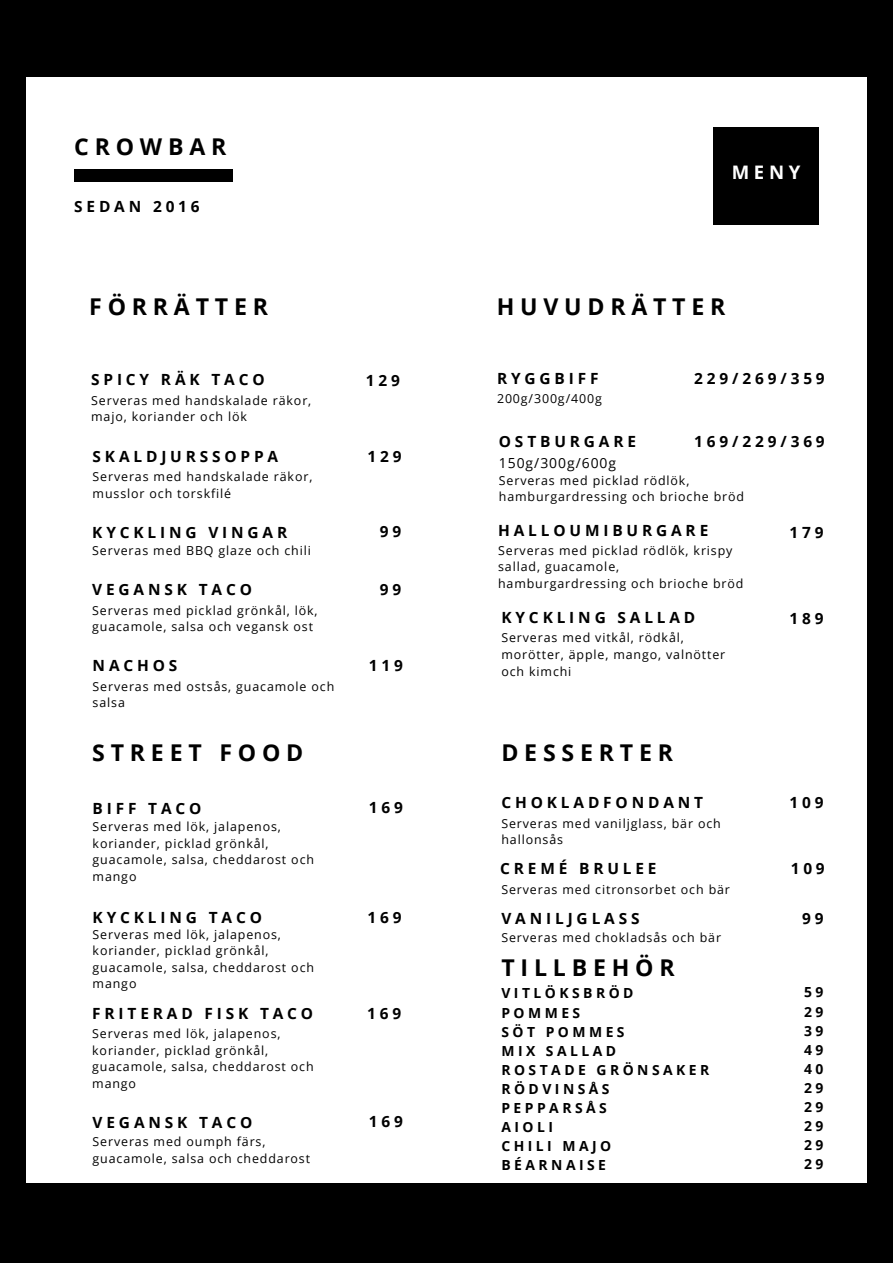
<style>
.page{position:relative;width:893px;height:1264px;background:#fff}
.page>*{position:absolute;margin:0;border:0;box-sizing:border-box;transform-origin:0 0}
.t1{font:700 23.1px "Open Sans";letter-spacing:.25em;color:#000}
.t2{font:700 18.6px "Open Sans";color:#fff}
.t3{font:700 15.45px "Open Sans";letter-spacing:.25em;color:#000}
.t4{font:700 13.95px/19px "Open Sans";letter-spacing:.25em;color:#000}
.t5{font:13.95px "Open Sans";letter-spacing:.07em;color:#000}
.t6{font:12.45px/16.5px "Open Sans";letter-spacing:.07em;color:#000}
</style>
<div class="page">
<div style="left:0;top:0;width:892px;height:1262px;background:#000"></div>
<div style="left:26px;top:77px;width:840px;height:1105px;background:#fff"></div>
<div style="left:713px;top:127px;width:105px;height:98px;background:#000"></div>
<div style="left:74px;top:170px;width:159px;height:12px;background:#000"></div>
<h1 class="t1" style="left:74px;top:130px;width:154px">CROWBAR</h1>
<p class="t3" style="left:74px;top:195px;width:127px">SEDAN 2016</p>
<h2 class="t2" style="left:731px;top:159px;width:70px">MENY</h2>
<h1 class="t1" style="left:89px;top:291px;width:180px">FÖRRÄTTER</h1>
<h1 class="t1" style="left:496px;top:291px;width:230px">HUVUDRÄTTER</h1>
<p class="t3" style="left:91px;top:369px;width:175px">SPICY RÄK TACO</p>
<p class="t6" style="left:91px;top:391px;width:222px">Serveras med handskalade räkor, majo, koriander och lök</p>
<p class="t3" style="left:93px;top:445px;width:187px">SKALDJURSSOPPA</p>
<p class="t6" style="left:93px;top:468px;width:221px">Serveras med handskalade räkor, musslor och torskfilé</p>
<p class="t3" style="left:92px;top:521px;width:196px">KYCKLING VINGAR</p>
<p class="t6" style="left:92px;top:541px;width:220px">Serveras med BBQ glaze och chili</p>
<p class="t3" style="left:92px;top:578px;width:161px">VEGANSK TACO</p>
<p class="t6" style="left:92px;top:601px;width:227px">Serveras med picklad grönkål, lök, guacamole, salsa och vegansk ost</p>
<p class="t3" style="left:366px;top:369px;width:36px">129</p>
<p class="t3" style="left:367px;top:446px;width:36px">129</p>
<p class="t3" style="left:379px;top:520px;width:23px">9 9</p>
<p class="t3" style="left:379px;top:578px;width:23px">9 9</p>
<p class="t3" style="left:93px;top:654px;width:86px">NACHOS</p>
<p class="t3" style="left:369px;top:654px;width:36px">119</p>
<p class="t6" style="left:93px;top:677px;width:243px">Serveras med ostsås, guacamole och salsa</p>
<p class="t3" style="left:497px;top:368px;width:103px">RYGGBIFF</p>
<p class="t6" style="left:497px;top:390px;width:106px">200g/300g/400g</p>
<p class="t3" style="left:694px;top:368px;width:132px">229/269/359</p>
<p class="t3" style="left:499px;top:431px;width:139px">OSTBURGARE</p>
<p class="t5" style="left:499px;top:453px;width:119px">150g/300g/600g</p>
<p class="t6" style="left:499px;top:471px;width:247px">Serveras med picklad rödlök, hamburgardressing och brioche bröd</p>
<p class="t3" style="left:694px;top:431px;width:132px">169/229/369</p>
<p class="t3" style="left:498px;top:519px;width:212px">HALLOUMIBURGARE</p>
<p class="t6" style="left:498px;top:541px;width:247px">Serveras med picklad rödlök, krispy sallad, guacamole, hamburgardressing och brioche bröd</p>
<p class="t3" style="left:501px;top:606px;width:195px">KYCKLING SALLAD</p>
<p class="t6" style="left:501px;top:629px;width:225px">Serveras med vitkål, rödkål, morötter, äpple, mango, valnötter och kimchi</p>
<p class="t3" style="left:789px;top:521px;width:36px">179</p>
<p class="t3" style="left:789px;top:607px;width:36px">189</p>
<h1 class="t1" style="left:92px;top:736px;width:212px">STREET FOOD</h1>
<h1 class="t1" style="left:501px;top:736px;width:173px">DESSERTER</h1>
<p class="t3" style="left:93px;top:797px;width:110px">BIFF TACO</p>
<p class="t6" style="left:93px;top:818px;width:223px">Serveras med lök, jalapenos, koriander, picklad grönkål, guacamole, salsa, cheddarost och mango</p>
<p class="t3" style="left:369px;top:796px;width:36px">169</p>
<p class="t3" style="left:93px;top:906px;width:171px">KYCKLING TACO</p>
<p class="t3" style="left:367px;top:906px;width:36px">169</p>
<p class="t6" style="left:93px;top:925px;width:223px">Serveras med lök, jalapenos, koriander, picklad grönkål, guacamole, salsa, cheddarost och mango</p>
<p class="t3" style="left:92px;top:1002px;width:222px">FRITERAD FISK TACO</p>
<p class="t6" style="left:92px;top:1025px;width:223px">Serveras med lök, jalapenos, koriander, picklad grönkål, guacamole, salsa, cheddarost och mango</p>
<p class="t3" style="left:367px;top:1002px;width:36px">169</p>
<p class="t3" style="left:93px;top:1110px;width:161px">VEGANSK TACO</p>
<p class="t3" style="left:369px;top:1110px;width:36px">169</p>
<p class="t6" style="left:93px;top:1133px;width:219px">Serveras med oumph färs, guacamole, salsa och cheddarost</p>
<p class="t3" style="left:501px;top:791px;width:203px">CHOKLADFONDANT</p>
<p class="t6" style="left:501px;top:814px;width:221px">Serveras med vaniljglass, bär och hallonsås</p>
<p class="t3" style="left:500px;top:857px;width:158px">CREMÉ BRULEE</p>
<p class="t6" style="left:501px;top:880px;width:230px">Serveras med citronsorbet och bär</p>
<p class="t3" style="left:501px;top:907px;width:140px">VANILJGLASS</p>
<p class="t6" style="left:501px;top:929px;width:221px">Serveras med chokladsås och bär</p>
<h1 class="t1" style="left:501px;top:950px;width:175px">TILLBEHÖR</h1>
<p class="t4" style="left:501px;top:983px;width:209px">VITLÖKSBRÖD<br>POMMES<br>SÖT POMMES<br>MIX SALLAD<br>ROSTADE GRÖNSAKER<br>RÖDVINSÅS<br>PEPPARSÅS<br>AIOLI<br>CHILI MAJO<br>BÉARNAISE</p>
<p class="t3" style="left:789px;top:791px;width:36px">109</p>
<p class="t3" style="left:790px;top:857px;width:36px">109</p>
<p class="t3" style="left:802px;top:907px;width:23px">9 9</p>
<p class="t4" style="left:804px;top:982px;width:21px;text-align:justify">5 9<br>2 9<br>3 9<br>4 9<br>4 0<br>2 9<br>2 9<br>2 9<br>2 9<br>2 9</p>
</div>
